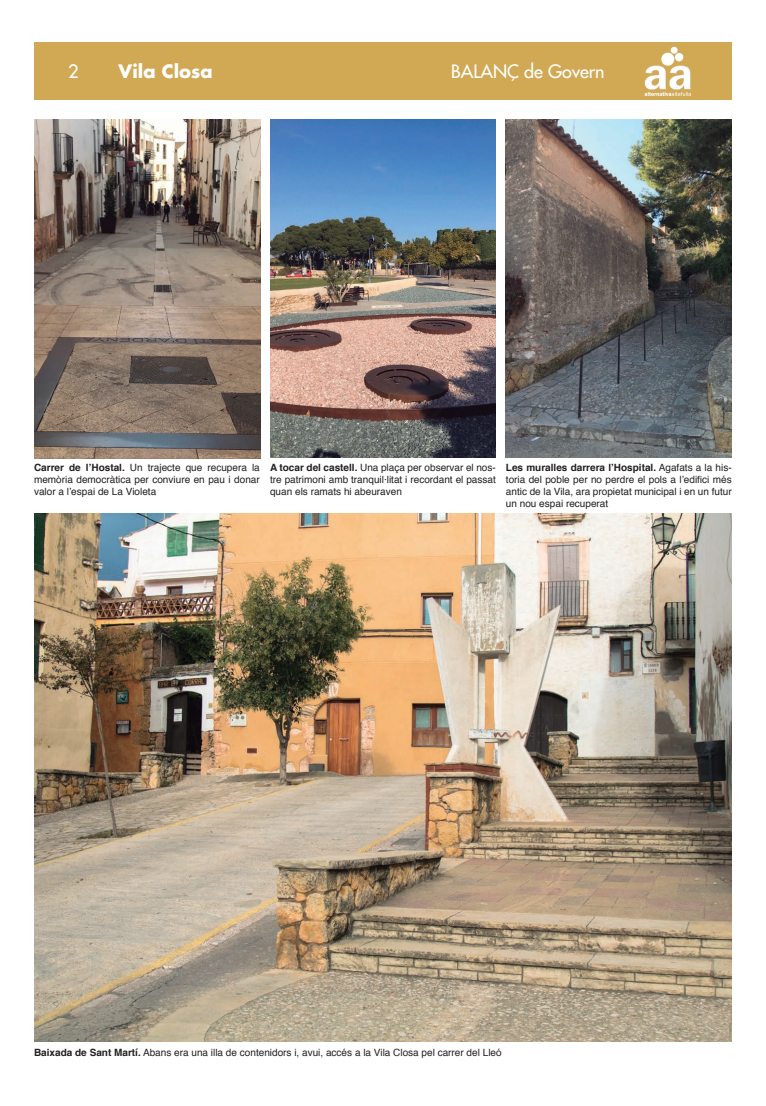
<style>
.page{position:relative;width:766px;height:1106px;background:#fff}
.page>*{position:absolute;margin:0;border:0;box-sizing:border-box;transform-origin:0 0}
.t1{font:18px "Futura";color:#fff}
.t2{font:700 18px "Futura";color:#fff}
.t3{font:10px/12px "Helvetica";color:#231f20;text-align:justify}
.s1{font-weight:700}
</style>
<div class="page">
<div style="left:34px;top:42px;width:697px;height:57px;background:#d1a955"></div>
<img style="left:644px;top:46px;width:47px;height:50px">
<img style="left:34px;top:514px;width:697px;height:527px">
<img style="left:34px;top:120px;width:226px;height:338px">
<img style="left:505px;top:119px;width:226px;height:339px">
<img style="left:270px;top:120px;width:225px;height:337px">
<h1 class="t1" style="left:68px;top:60px;width:12px">2</h1>
<h1 class="t2" style="left:118px;top:59px;width:96px">Vila Closa</h1>
<h1 class="t1" style="left:451px;top:60px;width:155px">BALANÇ de Govern</h1>
<p class="t3" style="left:34px;top:462px;width:227px"><span class="s1">Carrer de l’Hostal.</span> Un trajecte que recupera la memòria democràtica per conviure en pau i donar valor a l’espai de La Violeta</p>
<p class="t3" style="left:505px;top:461px;width:227px"><span class="s1">Les muralles darrera l’Hospital.</span> Agafats a la his&shy;toria del poble per no perdre el pols a l’edifici més antic de la Vila, ara propietat municipal i en un futur un nou espai recuperat</p>
<p class="t3" style="left:270px;top:461px;width:227px"><span class="s1">A tocar del castell.</span> Una plaça per observar el nos&shy;tre patrimoni amb tranquil·litat i recordant el passat quan els ramats hi abeuraven</p>
<p class="t3" style="left:34px;top:1046px;width:469px"><span class="s1">Baixada de Sant Martí.</span> Abans era una illa de contenidors i, avui, accés a la Vila Closa pel carrer del Lleó</p>
</div>
